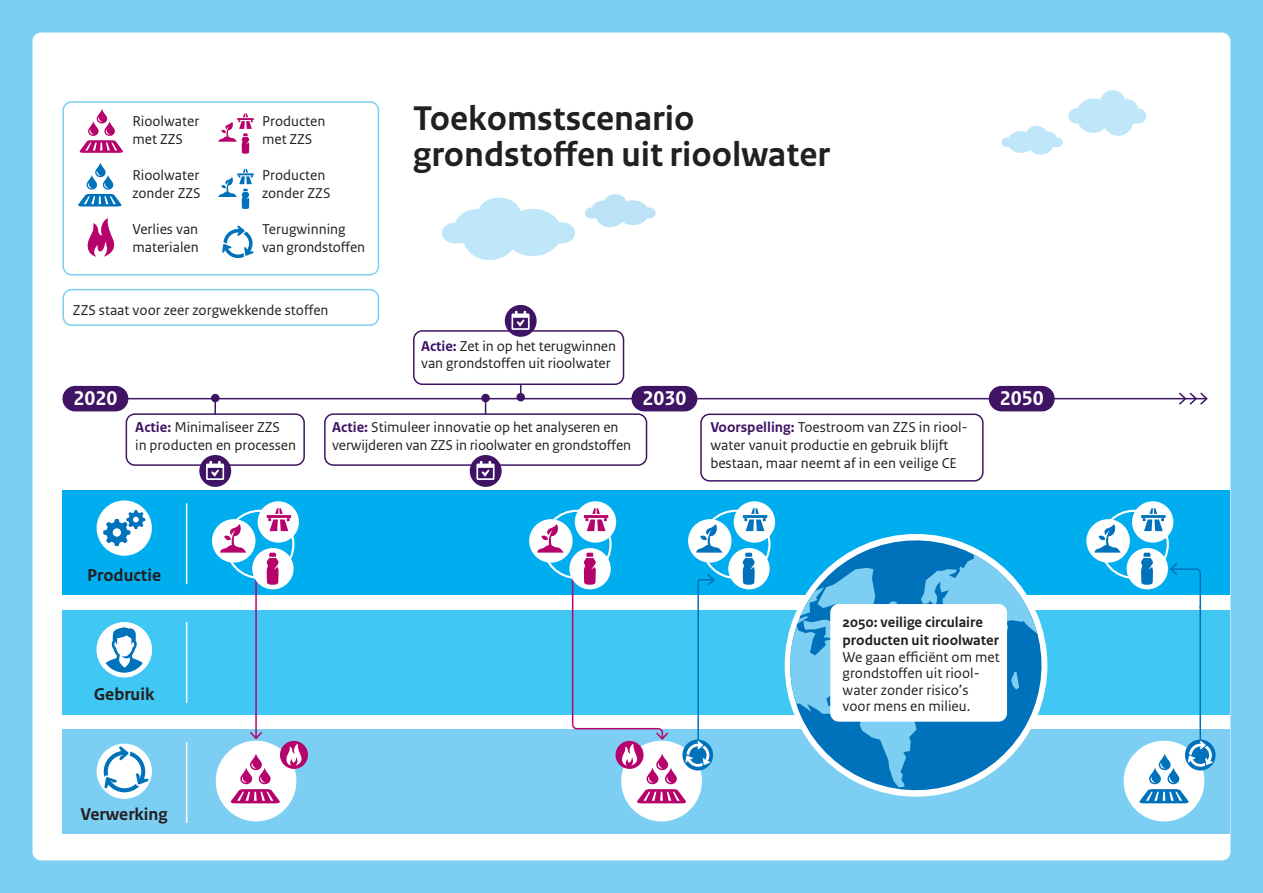
<style>
.page{position:relative;width:1263px;height:893px;background:#7ccff2}
.page>*{position:absolute;margin:0;border:0;box-sizing:border-box;transform-origin:0 0}
.H2_Hoofdkop{font:700 36px/36px "Rijksoverheid Sans Text";color:#231f20}
.H3_Jaartal{font:700 21px "Rijksoverheid Sans Text";color:#fff}
.t1{font:700 18px "Rijksoverheid Sans Text";color:#231f20}
.Body{font:15px/18px "Rijksoverheid Sans Text";color:#231f20}
.H3_Kopjes{font:700 15px/18px "Rijksoverheid Sans Text";color:#231f20}
.s1{font-weight:700;color:#3f1464}
</style>
<div class="page">
<div style="left:33px;top:33px;width:1197px;height:827px;background:#fff;border-radius:9px"></div>
<div style="left:62px;top:101px;width:317px;height:174px;border:2px solid #7ccff2;border-radius:9px"></div>
<svg style="left:80px;top:109px;width:43px;height:44px"></svg>
<svg style="left:78px;top:163px;width:44px;height:43px"></svg>
<svg style="left:87px;top:218px;width:28px;height:39px"></svg>
<svg style="left:218px;top:114px;width:36px;height:40px"></svg>
<svg style="left:219px;top:169px;width:35px;height:40px"></svg>
<svg style="left:222px;top:225px;width:32px;height:33px"></svg>
<div style="left:62px;top:289px;width:317px;height:37px;border:2px solid #7ccff2;border-radius:8px"></div>
<hr style="left:66px;top:398px;width:1139px;height:1px;background:#3f1464">
<div style="left:516px;top:393px;width:9px;height:8px;background:#3f1464;border-radius:50%"></div>
<div style="left:211px;top:394px;width:8px;height:8px;background:#3f1464;border-radius:50%"></div>
<svg style="left:214px;top:402px;width:2px;height:11px"></svg>
<div style="left:481px;top:394px;width:9px;height:8px;background:#3f1464;border-radius:50%"></div>
<svg style="left:1177px;top:392px;width:31px;height:13px"></svg>
<div style="left:62px;top:386px;width:66px;height:25px;background:#3f1464;border-radius:13px"></div>
<div style="left:126px;top:413px;width:179px;height:53px;border:2px solid #3f1464;border-radius:9px"></div>
<div style="left:199px;top:455px;width:32px;height:32px;background:#3f1464;border-radius:50%"></div>
<svg style="left:206px;top:461px;width:18px;height:19px"></svg>
<div style="left:324px;top:413px;width:323px;height:53px;border:2px solid #3f1464;border-radius:9px"></div>
<div style="left:470px;top:455px;width:32px;height:32px;background:#3f1464;border-radius:50%"></div>
<svg style="left:476px;top:461px;width:19px;height:19px"></svg>
<div style="left:413px;top:330px;width:211px;height:55px;border:2px solid #3f1464;border-radius:9px"></div>
<div style="left:505px;top:305px;width:32px;height:32px;background:#3f1464;border-radius:50%"></div>
<svg style="left:511px;top:311px;width:19px;height:19px"></svg>
<div style="left:631px;top:386px;width:66px;height:25px;background:#3f1464;border-radius:13px"></div>
<div style="left:700px;top:414px;width:283px;height:68px;border:2px solid #3f1464;border-radius:9px"></div>
<div style="left:989px;top:386px;width:66px;height:25px;background:#3f1464;border-radius:13px"></div>
<div style="left:62px;top:729px;width:1168px;height:105px;background:#7ccff2"></div>
<div style="left:62px;top:610px;width:1168px;height:104px;background:#40c7f4"></div>
<div style="left:62px;top:490px;width:1168px;height:105px;background:#00aeef"></div>
<div style="left:97px;top:500px;width:55px;height:56px;background:#fff;border-radius:50%"></div>
<svg style="left:103px;top:510px;width:42px;height:36px"></svg>
<svg style="left:97px;top:622px;width:55px;height:55px"></svg>
<div style="left:97px;top:744px;width:55px;height:55px;background:#fff;border-radius:50%"></div>
<svg style="left:104px;top:746px;width:45px;height:46px"></svg>
<hr style="left:186px;top:503px;width:1px;height:81px;background:#fff">
<hr style="left:186px;top:622px;width:1px;height:81px;background:#fff">
<hr style="left:186px;top:742px;width:1px;height:81px;background:#fff">
<div style="left:216px;top:741px;width:80px;height:80px;background:#fff;border-radius:50%"></div>
<svg style="left:773px;top:527px;width:192px;height:270px"></svg>
<svg style="left:773px;top:540px;width:286px;height:247px"></svg>
<div style="left:830px;top:604px;width:177px;height:118px;background:#fff;border-radius:9px"></div>
<div style="left:280px;top:741px;width:28px;height:28px;background:#b6036c;border-radius:50%"></div>
<svg style="left:286px;top:744px;width:16px;height:22px"></svg>
<div style="left:621px;top:741px;width:81px;height:80px;background:#fff;border-radius:50%"></div>
<div style="left:688px;top:519px;width:43px;height:44px;background:#fff;border-radius:50%"></div>
<div style="left:734px;top:501px;width:41px;height:42px;background:#fff;border-radius:50%"></div>
<div style="left:728px;top:548px;width:42px;height:41px;background:#fff;border-radius:50%"></div>
<svg style="left:742px;top:553px;width:13px;height:32px"></svg>
<svg style="left:696px;top:524px;width:26px;height:29px"></svg>
<svg style="left:743px;top:508px;width:24px;height:23px"></svg>
<svg style="left:231px;top:754px;width:49px;height:49px"></svg>
<div style="left:615px;top:741px;width:28px;height:28px;background:#b6036c;border-radius:50%"></div>
<div style="left:1124px;top:741px;width:80px;height:80px;background:#fff;border-radius:50%"></div>
<svg style="left:1185px;top:739px;width:30px;height:31px"></svg>
<hr style="left:1199px;top:606px;width:2px;height:133px;background:#0071bb">
<div style="left:1086px;top:519px;width:44px;height:44px;background:#fff;border-radius:50%"></div>
<div style="left:1132px;top:501px;width:41px;height:42px;background:#fff;border-radius:50%"></div>
<div style="left:1126px;top:548px;width:42px;height:41px;background:#fff;border-radius:50%"></div>
<svg style="left:1141px;top:553px;width:12px;height:32px"></svg>
<svg style="left:1094px;top:524px;width:27px;height:29px"></svg>
<svg style="left:1141px;top:508px;width:24px;height:23px"></svg>
<svg style="left:1139px;top:741px;width:74px;height:62px"></svg>
<svg style="left:1170px;top:563px;width:32px;height:46px"></svg>
<hr style="left:255px;top:578px;width:2px;height:160px;background:#b6036c">
<svg style="left:250px;top:730px;width:12px;height:10px"></svg>
<div style="left:212px;top:519px;width:43px;height:44px;background:#fff;border-radius:50%"></div>
<div style="left:258px;top:501px;width:41px;height:42px;background:#fff;border-radius:50%"></div>
<div style="left:252px;top:548px;width:42px;height:41px;background:#fff;border-radius:50%"></div>
<svg style="left:266px;top:553px;width:13px;height:32px"></svg>
<svg style="left:220px;top:524px;width:26px;height:29px"></svg>
<svg style="left:267px;top:508px;width:24px;height:23px"></svg>
<hr style="left:577px;top:728px;width:81px;height:1px;background:#b6036c">
<hr style="left:572px;top:577px;width:1px;height:147px;background:#b6036c">
<div style="left:529px;top:519px;width:44px;height:44px;background:#fff;border-radius:50%"></div>
<div style="left:575px;top:501px;width:41px;height:42px;background:#fff;border-radius:50%"></div>
<div style="left:569px;top:548px;width:42px;height:41px;background:#fff;border-radius:50%"></div>
<svg style="left:583px;top:553px;width:13px;height:32px"></svg>
<svg style="left:537px;top:524px;width:27px;height:29px"></svg>
<svg style="left:584px;top:508px;width:24px;height:23px"></svg>
<svg style="left:571px;top:723px;width:7px;height:7px"></svg>
<svg style="left:622px;top:572px;width:94px;height:231px"></svg>
<svg style="left:585px;top:194px;width:71px;height:33px"></svg>
<svg style="left:442px;top:198px;width:133px;height:62px"></svg>
<svg style="left:1001px;top:90px;width:145px;height:65px"></svg>
<p class="Body" style="left:132px;top:112px;width:69px">Rioolwater met ZZS</p>
<p class="Body" style="left:132px;top:166px;width:70px">Rioolwater zonder ZZS</p>
<p class="Body" style="left:132px;top:220px;width:68px">Verlies van materialen</p>
<p class="Body" style="left:262px;top:112px;width:65px">Producten met ZZS</p>
<p class="Body" style="left:262px;top:166px;width:70px">Producten zonder ZZS</p>
<p class="Body" style="left:262px;top:220px;width:105px">Terugwinning van grondstoffen</p>
<p class="Body" style="left:73px;top:302px;width:257px">ZZS staat voor zeer zorgwekkende stoffen</p>
<h3 class="H3_Jaartal" style="left:73px;top:386px;width:46px">2020</h3>
<h2 class="H2_Hoofdkop" style="left:413px;top:101px;width:418px">Toekomstscenario grondstoffen uit rioolwater</h2>
<p class="Body" style="left:421px;top:338px;width:196px;line-height:16.5px"><span class="s1">Actie:</span> Zet in op het terugwinnen van grondstoffen uit rioolwater</p>
<h3 class="H3_Jaartal" style="left:642px;top:386px;width:46px">2030</h3>
<p class="Body" style="left:135px;top:418px;width:162px"><span class="s1">Actie:</span> Minimaliseer ZZS<br>in producten en processen</p>
<p class="Body" style="left:332px;top:418px;width:300px"><span class="s1">Actie:</span> Stimuleer innovatie op het analyseren en verwijderen van ZZS in rioolwater en grondstoffen</p>
<p class="Body" style="left:710px;top:418px;width:257px"><span class="s1">Voorspelling:</span> Toestroom van ZZS in riool&shy;water vanuit productie en gebruik blijft bestaan, maar neemt af in een veilige CE</p>
<h3 class="H3_Jaartal" style="left:1000px;top:386px;width:46px">2050</h3>
<p class="t1" style="left:87px;top:565px;width:75px">Productie</p>
<p class="t1" style="left:94px;top:684px;width:62px">Gebruik</p>
<p class="t1" style="left:81px;top:804px;width:89px">Verwerking</p>
<h3 class="H3_Kopjes" style="left:842px;top:614px;width:158px">2050: veilige circulaire producten uit rioolwater</h3>
<p class="Body" style="left:842px;top:649px;width:159px;line-height:16.5px">We gaan efficiënt om met grondstoffen uit riool&shy;water zonder risico’s voor mens en milieu.</p>
</div>
